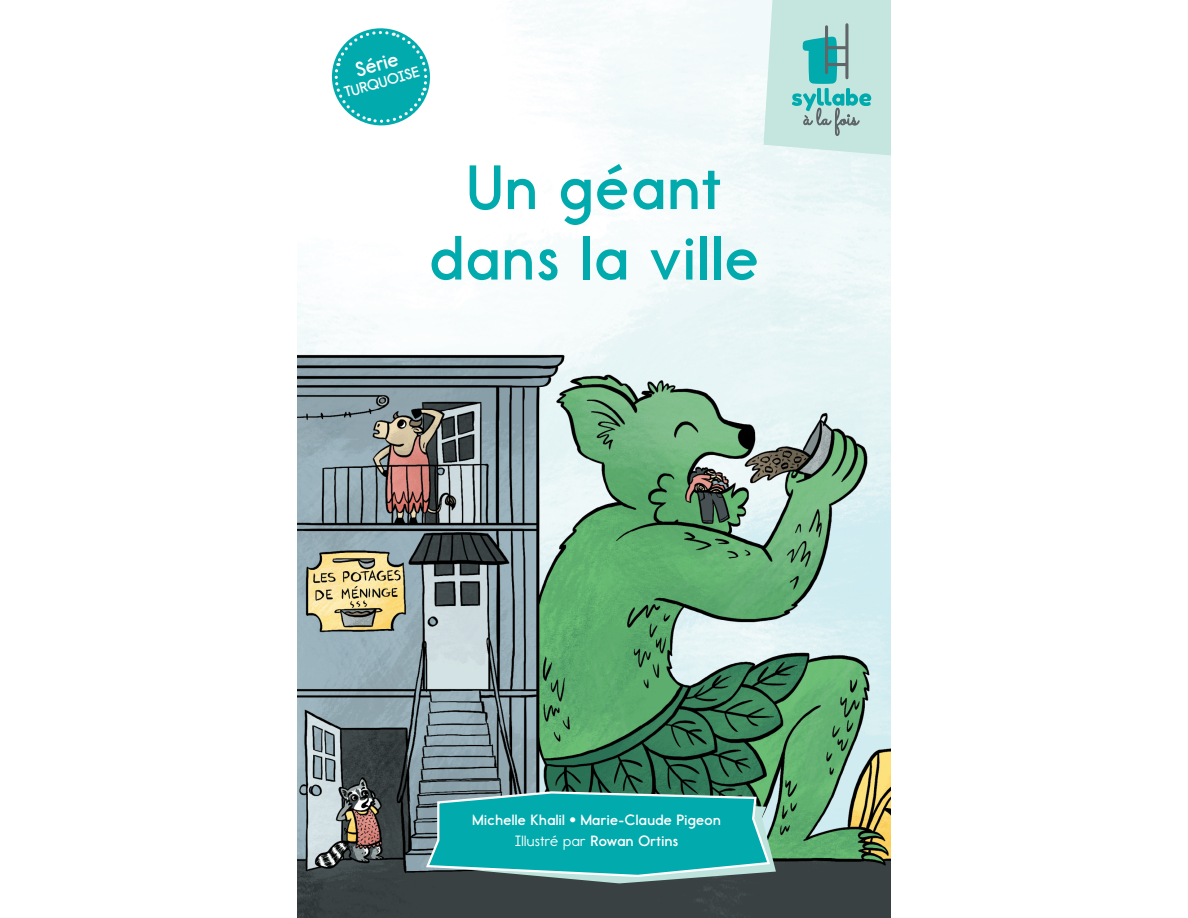
<style>
.page{position:relative;width:1188px;height:918px;background:#fff}
.page>*{position:absolute;margin:0;border:0;box-sizing:border-box;transform-origin:0 0}
.t1{font:700 63px/70.5px "Report School Rg";letter-spacing:.04em;color:#00aaad;text-align:center}
.t2{font:700 20.55px "Report School Rg";color:#fff}
.t3{font:700 15px/21px "Report School Rg";letter-spacing:.03em;color:#fff;text-align:center}
.s1{font-weight:400}
</style>
<div class="page">
<img style="left:297px;top:0;width:594px;height:918px">
<svg style="left:764px;top:0;width:127px;height:157px;background:#b2ded9"></svg>
<hr style="left:845px;top:25px;width:3px;height:53px;background:#606569">
<hr style="left:825px;top:27px;width:3px;height:46px;background:#606569">
<hr style="left:828px;top:46px;width:18px;height:3px;background:#606569">
<hr style="left:828px;top:63px;width:18px;height:3px;background:#606569">
<svg style="left:424px;top:790px;width:352px;height:93px;background:#26a5a6"></svg>
<svg style="left:326px;top:23px;width:110px;height:108px"></svg>
<h2 class="t2" style="left:353px;top:58px;width:45px;rotate:-16deg">Série</h2>
<p class="t3" style="left:342px;top:82px;width:78px;rotate:-16deg">TURQUOISE</p>
<h1 class="t1" style="left:430px;top:152px;width:330px">Un géant dans la ville</h1>
<p class="t3" style="left:472px;top:809px;width:250px">Michelle Khalil • Marie-Claude Pigeon<br><span class="s1">Illustré par</span> Rowan Ortins</p>
</div>
